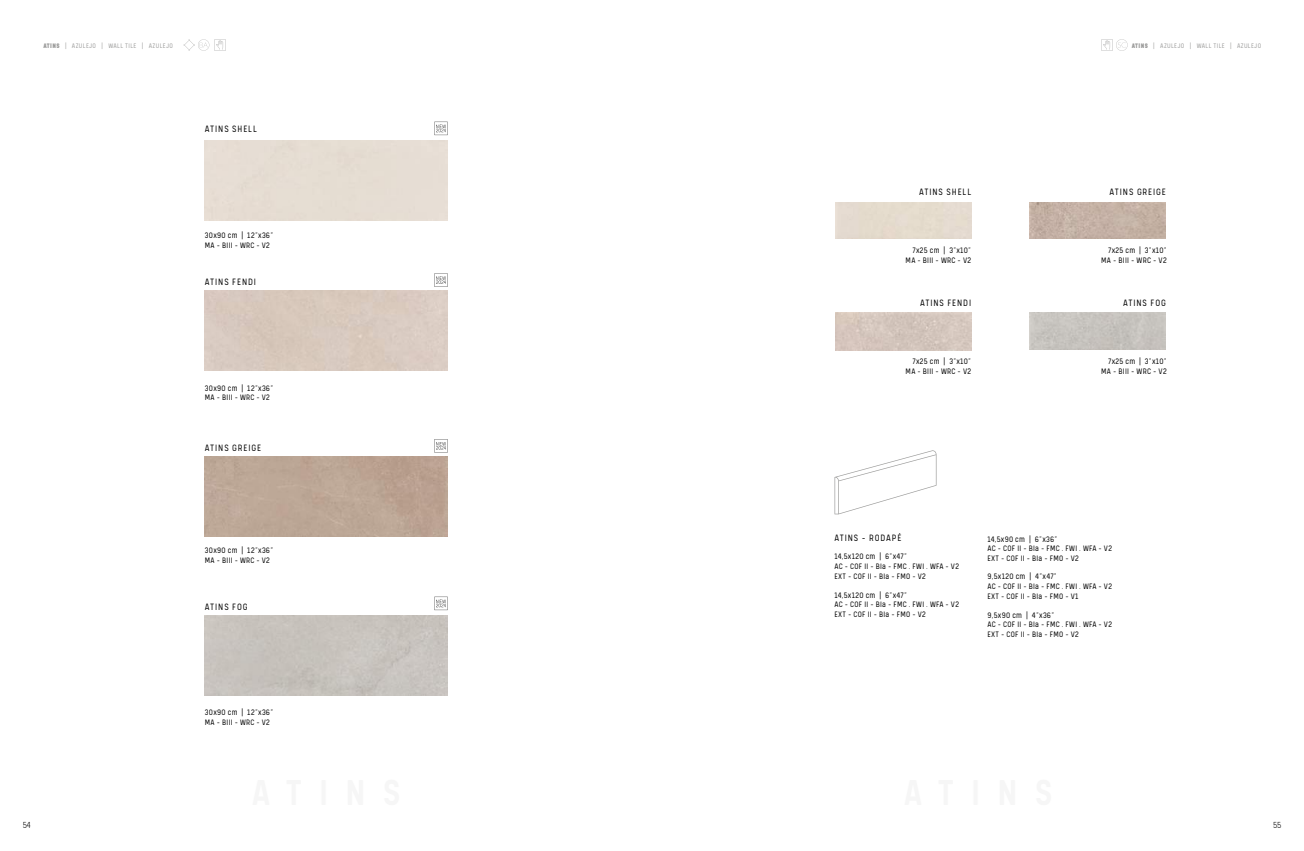
<style>
.page{position:relative;width:1304px;height:851px;background:#fff}
.page>*{position:absolute;margin:0;border:0;box-sizing:border-box;transform-origin:0 0}
.t1{font:300 10.5px "Kelpt A1";letter-spacing:.085em;color:#000}
.t2{font:300 10px "Kelpt A1";color:#000}
.t3{font:300 9.1px "Kelpt A1";letter-spacing:.03em;color:#000}
.t4{font:300 9px/9.8px "Kelpt A1";letter-spacing:.03em;color:#000}
.t5{font:300 7.5px "Kelpt A1";letter-spacing:.05em;color:#9d9d9c}
.s1{font-weight:900}
.s2{font-size:9px}
</style>
<div class="page">
<svg style="left:184px;top:39px;width:42px;height:12px"></svg>
<svg style="left:434px;top:596px;width:14px;height:14px"></svg>
<svg style="left:434px;top:439px;width:14px;height:13px"></svg>
<svg style="left:434px;top:273px;width:14px;height:14px"></svg>
<svg style="left:434px;top:122px;width:14px;height:13px"></svg>
<img style="left:835px;top:313px;width:136px;height:37px">
<div style="left:1030px;top:313px;width:136px;height:36px;background:#c6c3be"></div>
<img style="left:1030px;top:202px;width:136px;height:36px">
<svg style="left:834px;top:450px;width:102px;height:64px"></svg>
<svg style="left:1101px;top:39px;width:27px;height:12px"></svg>
<p class="t5" style="left:43px;top:41px;width:131px"><span class="s1">ATINS</span> | AZULEJO | WALL TILE | AZULEJO</p>
<p class="t1" style="left:205px;top:123px;width:53px">ATINS SHELL</p>
<p class="t4" style="left:205px;top:230px;width:70px">30x90 cm | 12”x36”<br>MA - BIII - WRC - V2</p>
<p class="t1" style="left:205px;top:276px;width:53px">ATINS FENDI</p>
<p class="t4" style="left:205px;top:382px;width:70px">30x90 cm | 12”x36”<br>MA - BIII - WRC - V2</p>
<p class="t1" style="left:205px;top:442px;width:58px">ATINS GREIGE</p>
<p class="t4" style="left:205px;top:545px;width:70px">30x90 cm | 12”x36”<br>MA - BIII - WRC - V2</p>
<p class="t1" style="left:205px;top:600px;width:44px">ATINS FOG</p>
<p class="t4" style="left:205px;top:706px;width:70px">30x90 cm | 12”x36”<br>MA - BIII - WRC - V2</p>
<p class="t5" style="left:1132px;top:41px;width:131px"><span class="s1">ATINS</span> | AZULEJO | WALL TILE | AZULEJO</p>
<p class="t1" style="left:919px;top:186px;width:53px">ATINS SHELL</p>
<p class="t1" style="left:1110px;top:186px;width:58px">ATINS GREIGE</p>
<p class="t4" style="left:912px;top:245px;width:60px">7x25 cm | 3”x10”</p>
<p class="t3" style="left:906px;top:255px;width:67px"><span class="s2">MA -</span> BIII - WRC - V2</p>
<p class="t4" style="left:1108px;top:245px;width:60px">7x25 cm | 3”x10”</p>
<p class="t3" style="left:1101px;top:255px;width:67px"><span class="s2">MA -</span> BIII - WRC - V2</p>
<p class="t1" style="left:920px;top:297px;width:53px">ATINS FENDI</p>
<p class="t1" style="left:1123px;top:297px;width:44px">ATINS FOG</p>
<p class="t4" style="left:912px;top:356px;width:60px">7x25 cm | 3”x10”</p>
<p class="t3" style="left:906px;top:366px;width:67px"><span class="s2">MA -</span> BIII - WRC - V2</p>
<p class="t4" style="left:1108px;top:356px;width:60px">7x25 cm | 3”x10”</p>
<p class="t3" style="left:1101px;top:366px;width:67px"><span class="s2">MA -</span> BIII - WRC - V2</p>
<p class="t1" style="left:834px;top:532px;width:68px">ATINS - RODAPÉ</p>
<p class="t4" style="left:834px;top:551px;width:126px">14,5x120 cm | 6”x47”<br>AC - COF II - BIa - FMC . FWI . WFA - V2<br>EXT - COF II - BIa - FMO - V2</p>
<p class="t4" style="left:834px;top:589px;width:126px">14,5x120 cm | 6”x47”<br>AC - COF II - BIa - FMC . FWI . WFA - V2<br>EXT - COF II - BIa - FMO - V2</p>
<p class="t4" style="left:987px;top:533px;width:126px">14,5x90 cm | 6”x36”<br>AC - COF II - BIa - FMC . FWI . WFA - V2<br>EXT - COF II - BIa - FMO - V2</p>
<p class="t4" style="left:987px;top:571px;width:126px">9,5x120 cm | 4”x47”<br>AC - COF II - BIa - FMC . FWI . WFA - V2<br>EXT - COF II - BIa - FMO - V1</p>
<p class="t4" style="left:987px;top:609px;width:126px">9,5x90 cm | 4”x36”<br>AC - COF II - BIa - FMC . FWI . WFA - V2<br>EXT - COF II - BIa - FMO - V2</p>
<p class="t2" style="left:23px;top:819px;width:10px">54</p>
<p class="t2" style="left:1273px;top:819px;width:10px">55</p>
</div>
